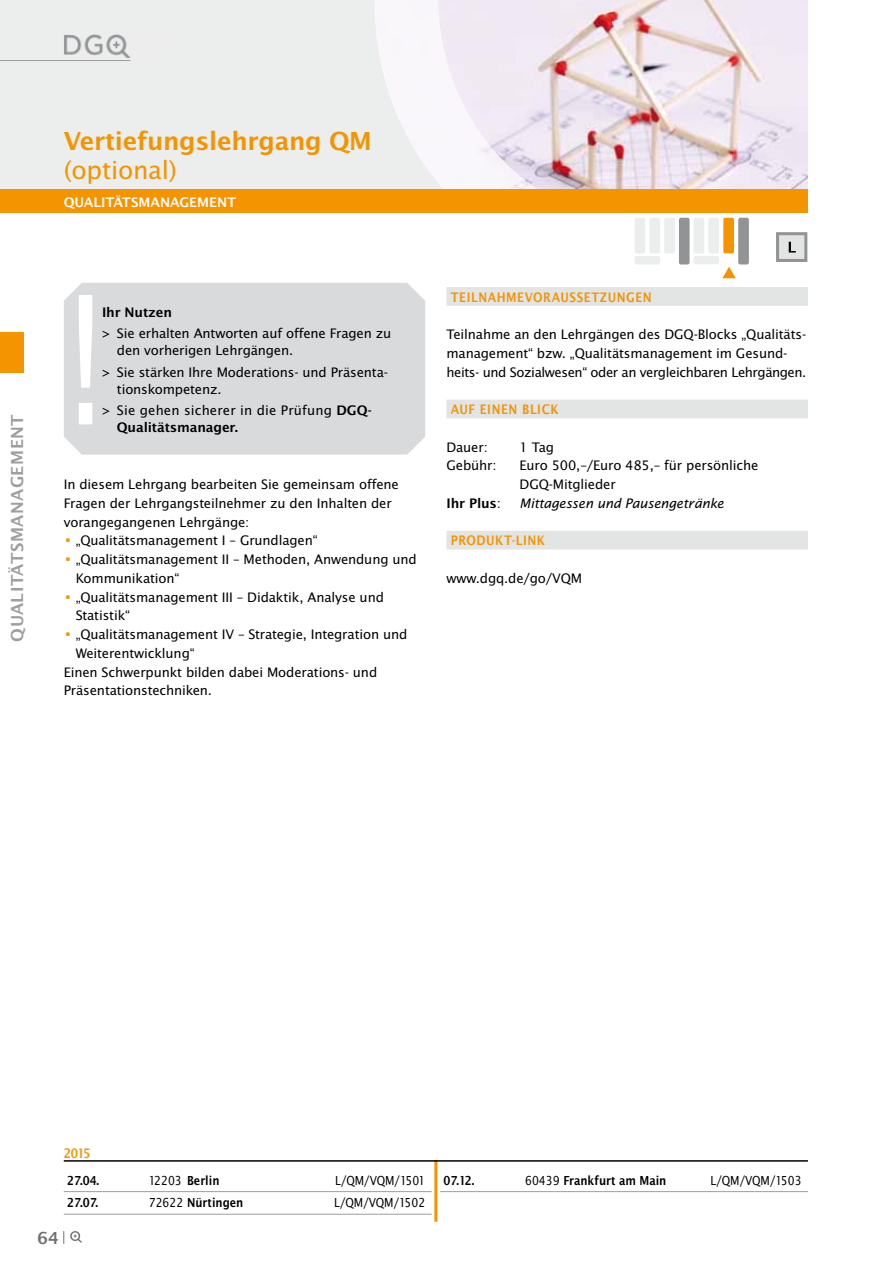
<style>
.page{position:relative;width:893px;height:1263px;background:#fff}
.page>*{position:absolute;margin:0;border:0;box-sizing:border-box;transform-origin:0 0}
.t1{font:27px/28.5px "Lucida Sans EF";letter-spacing:-.01em;color:#f39400}
.t2{font:600 27px "Lucida Sans EF";letter-spacing:-.01em;color:#f39400}
.t3{font:600 18px "Lucida Sans EF";letter-spacing:.03em;color:#9c9e9f}
.t4{font:600 18px "Lucida Sans EF";color:#707172}
.t5{font:14.25px/18.8px "Lucida Sans EF";letter-spacing:-.01em;color:#000}
.t6{font:14.25px "Lucida Sans Nar EF Dem Bol";letter-spacing:.04em;color:#f39400}
.t7{font:14.25px/17.1px "Lucida Sans EF";letter-spacing:.01em;color:#000}
.t8{font:italic 14.25px "Lucida Sans EF";letter-spacing:-.01em;color:#000}
.t9{font:600 14.25px "Lucida Sans EF";color:#fff}
.t10{font:600 14.25px "Lucida Sans EF";color:#000}
.t11{font:13.5px "Lucida Sans Nar EF Dem Bol";color:#000}
.t12{font:13.5px "Lucida Sans Nar EF";color:#000}
.s1{font-weight:600}
.s2{color:#f39400}
.s3{font-weight:400}
.s4{font-family:"Lucida Sans Nar EF"}
</style>
<div class="page">
<svg style="left:70px;top:1231px;width:12px;height:11px"></svg>
<svg style="left:63px;top:1231px;width:1px;height:13px"></svg>
<div style="left:0;top:0;width:478px;height:191px;background:#eceded"></div>
<hr style="left:0;top:60px;width:130px;height:1px;background:#9c9e9f">
<img style="left:562px;top:0;width:246px;height:189px">
<svg style="left:375px;top:0;width:187px;height:189px"></svg>
<div style="left:0;top:332px;width:23px;height:41px;background:#f39400"></div>
<hr style="left:434px;top:1161px;width:3px;height:59px;background:#f39400">
<div style="left:0;top:189px;width:808px;height:24px;background:#f39400"></div>
<div style="left:446px;top:287px;width:362px;height:19px;background:#e3e4e4"></div>
<div style="left:446px;top:400px;width:362px;height:18px;background:#e3e4e4"></div>
<div style="left:446px;top:531px;width:362px;height:19px;background:#e3e4e4"></div>
<div style="left:64px;top:283px;width:361px;height:172px;background:#d9dadb"></div>
<svg style="left:79px;top:295px;width:13px;height:129px"></svg>
<hr style="left:64px;top:1160px;width:744px;height:2px;background:#000">
<hr style="left:64px;top:1191px;width:368px;height:1px;background:#9c9e9f">
<hr style="left:64px;top:1214px;width:368px;height:1px;background:#9c9e9f">
<hr style="left:440px;top:1191px;width:368px;height:1px;background:#9c9e9f">
<svg style="left:776px;top:232px;width:31px;height:30px"></svg>
<svg style="left:722px;top:267px;width:14px;height:11px"></svg>
<div style="left:634px;top:218px;width:11px;height:36px;background:#eceded;border-radius:2px"></div>
<div style="left:634px;top:256px;width:26px;height:8px;background:#eceded;border-radius:2px"></div>
<div style="left:649px;top:218px;width:11px;height:36px;background:#eceded;border-radius:2px"></div>
<div style="left:664px;top:218px;width:11px;height:36px;background:#eceded;border-radius:2px"></div>
<div style="left:679px;top:218px;width:11px;height:46px;background:#929395;border-radius:2px"></div>
<div style="left:694px;top:218px;width:10px;height:36px;background:#eceded;border-radius:2px"></div>
<div style="left:694px;top:256px;width:25px;height:8px;background:#eceded;border-radius:2px"></div>
<div style="left:708px;top:218px;width:11px;height:36px;background:#eceded;border-radius:2px"></div>
<div style="left:723px;top:218px;width:11px;height:35px;background:#f39400;border-radius:2px"></div>
<div style="left:738px;top:218px;width:11px;height:46px;background:#929395;border-radius:2px"></div>
<p class="t3" style="left:8px;top:642px;width:229px;rotate:-90deg">qualitätsmanagement</p>
<h1 class="t1" style="left:64px;top:124px;width:226px">für Produktion und<br>Dienstleistung</h1>
<h1 class="t2" style="left:64px;top:127px;width:310px">Vertiefungslehrgang QM</h1>
<h1 class="t1" style="left:64px;top:155px;width:114px">(optional)</h1>
<p class="t9" style="left:64px;top:194px;width:174px">Qualitätsmanagement</p>
<p class="t10" style="left:102px;top:305px;width:72px">Ihr Nutzen</p>
<p class="t5" style="left:117px;top:325px;width:276px;line-height:17.1px;text-indent:-15px">&gt; Sie erhalten Antworten auf offene Fragen zu den vorherigen Lehrgängen.</p>
<p class="t5" style="left:117px;top:363px;width:273px;line-height:17.1px;text-indent:-15px">&gt; Sie stärken Ihre Moderations- und Präsenta&shy;tionskompetenz.</p>
<p class="t7" style="left:117px;top:402px;width:256px;text-indent:-15px">&gt; Sie gehen sicherer in die Prüfung <span class="s1">DGQ-<br>Qualitätsmanager.</span></p>
<p class="t5" style="left:64px;top:475px;width:337px">In diesem Lehrgang bearbeiten Sie gemeinsam offene<br>Fragen der Lehrgangsteilnehmer zu den Inhalten der vorangegangenen Lehrgänge:</p>
<p class="t5" style="left:64px;top:531px;width:255px"><span class="s2">•</span> „Qualitätsmanagement I – Grundlagen“</p>
<p class="t5" style="left:76px;top:550px;width:343px;text-indent:-12px"><span class="s2">•</span> „Qualitätsmanagement II – Methoden, Anwendung und<br>Kommunikation“</p>
<p class="t5" style="left:76px;top:587px;width:310px;text-indent:-12px"><span class="s2">•</span> „Qualitätsmanagement III – Didaktik, Analyse und<br>Statistik“</p>
<p class="t5" style="left:64px;top:625px;width:345px"><span class="s2">•</span> „Qualitätsmanagement IV – Strategie, Integration und</p>
<p class="t5" style="left:76px;top:644px;width:120px">Weiterentwicklung“</p>
<p class="t5" style="left:64px;top:662px;width:315px">Einen Schwerpunkt bilden dabei Moderations- und</p>
<p class="t5" style="left:64px;top:681px;width:150px">Präsentationstechniken.</p>
<p class="t6" style="left:451px;top:289px;width:47px">TEILNAHMEVORAUSSE</p>
<p class="t6" style="left:591px;top:289px;width:62px">TZU NGEN</p>
<p class="t5" style="left:446px;top:325px;width:361px">Teilnahme an den Lehrgängen des DGQ-Blocks „Qualitäts&shy;management“ bzw. „Qualitätsmanagement im Gesund&shy;heits- und Sozialwesen“ oder an vergleichbaren Lehrgängen.</p>
<p class="t6" style="left:451px;top:402px;width:109px">AUF EINEN BLICK</p>
<p class="t5" style="left:446px;top:437px;width:43px">Dauer:</p>
<p class="t5" style="left:520px;top:437px;width:36px">1 Tag</p>
<p class="t5" style="left:446px;top:456px;width:52px">Gebühr:</p>
<p class="t5" style="left:520px;top:456px;width:240px">Euro 500,–/Euro 485,– für persönliche<br>DGQ-Mitglieder</p>
<p class="t10" style="left:446px;top:496px;width:56px">Ihr Plus<span class="s3">:</span></p>
<p class="t8" style="left:520px;top:496px;width:205px">Mittagessen und Pausengetränke</p>
<p class="t6" style="left:451px;top:533px;width:81px">PRODUKT-LINK</p>
<p class="t5" style="left:446px;top:569px;width:137px">www.dgq.de/go/VQM</p>
<p class="t6" style="left:64px;top:1146px;width:28px">2015</p>
<p class="t11" style="left:67px;top:1173px;width:34px">27.04.</p>
<p class="t11" style="left:149px;top:1173px;width:72px"><span class="s4">12203</span> BERLIN</p>
<p class="t12" style="left:335px;top:1173px;width:91px">L/QM/VQM/1501</p>
<p class="t11" style="left:67px;top:1196px;width:33px">27.07.</p>
<p class="t11" style="left:149px;top:1196px;width:96px"><span class="s4">72622</span> NÜRTINGEN</p>
<p class="t12" style="left:334px;top:1196px;width:92px">L/QM/VQM/1502</p>
<p class="t4" style="left:37px;top:1228px;width:23px">64</p>
<p class="t11" style="left:443px;top:1173px;width:33px">07.12.</p>
<p class="t11" style="left:525px;top:1173px;width:143px"><span class="s4">60439</span> FRANKFURT AM MAIN</p>
<p class="t12" style="left:711px;top:1173px;width:92px">L/QM/VQM/1503</p>
</div>
